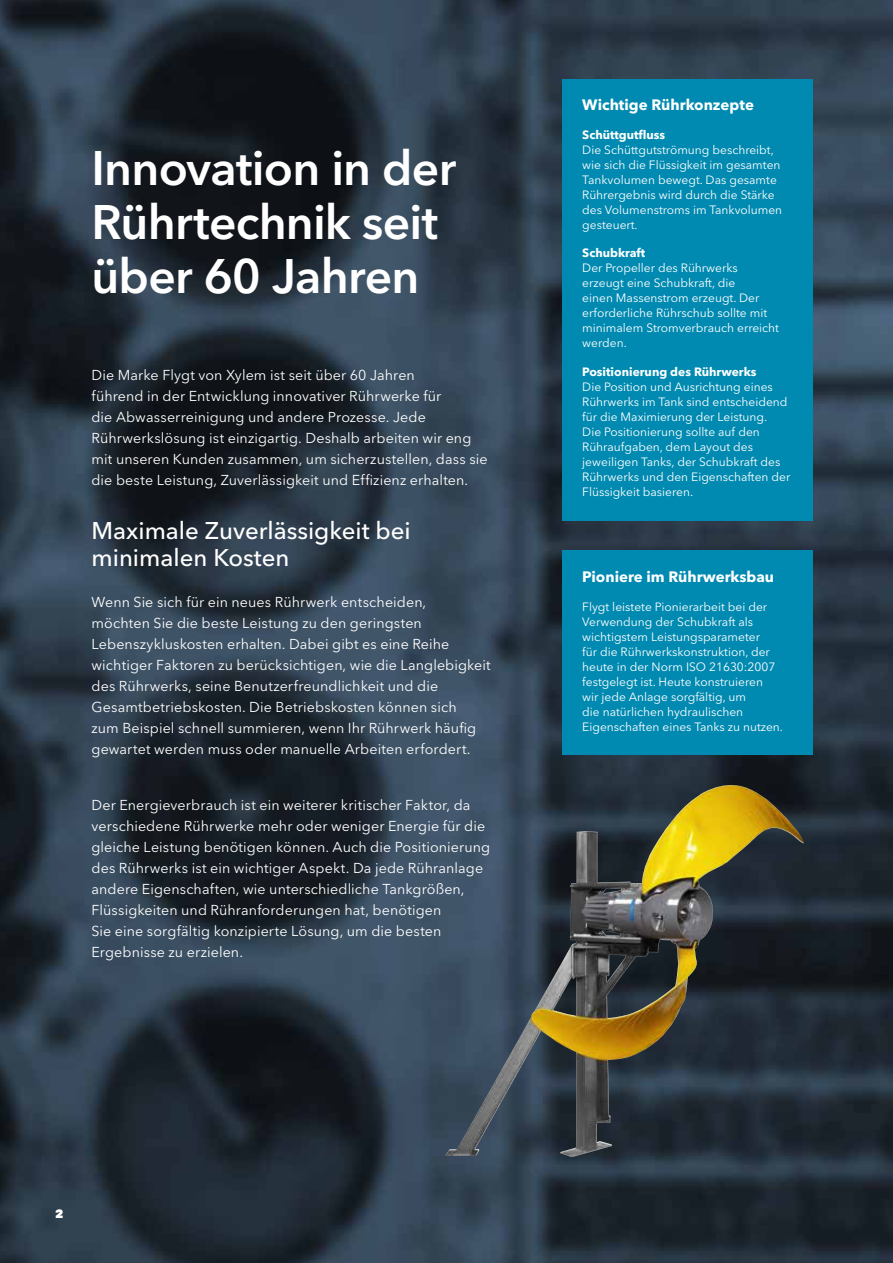
<style>
.page{position:relative;width:893px;height:1263px;background:#fff}
.page>*{position:absolute;margin:0;border:0;box-sizing:border-box;transform-origin:0 0}
.t1{font:600 48px/54px "Avenir Next LT Pro";letter-spacing:-.015em;color:#fff}
.t2{font:500 24px/27px "Avenir Next LT Pro";color:#fff}
.t3{font:700 15px "Avenir Next LT Pro";color:#fff}
.t4{font:14.25px/21px "Avenir Next LT Pro";letter-spacing:.005em;color:#fff}
.t5{font:12px/15px "Avenir Next LT Pro";color:#fff}
.t6{font:700 12px "Avenir Next LT Pro";color:#fff}
.t7{font:800 12px "Avenir Next LT Pro";color:#fff}
</style>
<div class="page">
<img style="left:0;top:0;width:893px;height:1263px">
<div style="left:562px;top:79px;width:250px;height:442px;background:#008ab1"></div>
<div style="left:562px;top:550px;width:250px;height:205px;background:#008ab1"></div>
<img style="left:446px;top:785px;width:358px;height:372px">
<h1 class="t1" style="left:92px;top:141px;width:366px">Innovation in der<br>Rührtechnik seit über 60 Jahren</h1>
<p class="t4" style="left:92px;top:364px;width:398px">Die Marke Flygt von Xylem ist seit über 60 Jahren<br>führend in der Entwicklung innovativer Rührwerke für<br>die Abwasserreinigung und andere Prozesse. Jede Rührwerkslösung ist einzigartig. Deshalb arbeiten wir eng mit unseren Kunden zusammen, um sicherzustellen, dass sie die beste Leistung, Zuverlässigkeit und Effizienz erhalten.</p>
<h2 class="t2" style="left:92px;top:517px;width:321px">Maximale Zuverlässigkeit bei minimalen Kosten</h2>
<p class="t4" style="left:92px;top:591px;width:401px">Wenn Sie sich für ein neues Rührwerk entscheiden,<br>möchten Sie die beste Leistung zu den geringsten Lebenszykluskosten erhalten. Dabei gibt es eine Reihe wichtiger Faktoren zu berücksichtigen, wie die Langlebigkeit des Rührwerks, seine Benutzerfreundlichkeit und die Gesamtbetriebskosten. Die Betriebskosten können sich<br>zum Beispiel schnell summieren, wenn Ihr Rührwerk häufig gewartet werden muss oder manuelle Arbeiten erfordert.</p>
<p class="t4" style="left:92px;top:794px;width:400px">Der Energieverbrauch ist ein weiterer kritischer Faktor, da verschiedene Rührwerke mehr oder weniger Energie für die gleiche Leistung benötigen können. Auch die Positionierung des Rührwerks ist ein wichtiger Aspekt. Da jede Rühranlage andere Eigenschaften, wie unterschiedliche Tankgrößen, Flüssigkeiten und Rühranforderungen hat, benötigen<br>Sie eine sorgfältig konzipierte Lösung, um die besten Ergebnisse zu erzielen.</p>
<p class="t3" style="left:582px;top:96px;width:173px">Wichtige Rührkonzepte</p>
<p class="t6" style="left:582px;top:127px;width:84px">Schüttgutfluss</p>
<p class="t5" style="left:582px;top:142px;width:201px">Die Schüttgutströmung beschreibt, wie sich die Flüssigkeit im gesamten<br>Tankvolumen bewegt. Das gesamte<br>Rührergebnis wird durch die Stärke des Volumenstroms im Tankvolumen gesteuert.</p>
<p class="t6" style="left:582px;top:246px;width:64px">Schubkraft</p>
<p class="t5" style="left:582px;top:261px;width:198px">Der Propeller des Rührwerks erzeugt eine Schubkraft, die<br>einen Massenstrom erzeugt. Der erforderliche Rührschub sollte mit minimalem Stromverbrauch erreicht werden.</p>
<p class="t6" style="left:582px;top:364px;width:176px">Positionierung des Rührwerks</p>
<p class="t5" style="left:582px;top:379px;width:210px">Die Position und Ausrichtung eines Rührwerks im Tank sind entscheidend für die Maximierung der Leistung.<br>Die Positionierung sollte auf den Rühraufgaben, dem Layout des jeweiligen Tanks, der Schubkraft des Rührwerks und den Eigenschaften der Flüssigkeit basieren.</p>
<p class="t3" style="left:582px;top:568px;width:193px">Pioniere im Rührwerksbau</p>
<p class="t5" style="left:582px;top:599px;width:202px">Flygt leistete Pionierarbeit bei der Verwendung der Schubkraft als wichtigstem Leistungsparameter<br>für die Rührwerkskonstruktion, der heute in der Norm ISO 21630:2007 festgelegt ist. Heute konstruieren<br>wir jede Anlage sorgfältig, um<br>die natürlichen hydraulischen Eigenschaften eines Tanks zu nutzen.</p>
<p class="t7" style="left:55px;top:1206px;width:10px">2</p>
</div>
